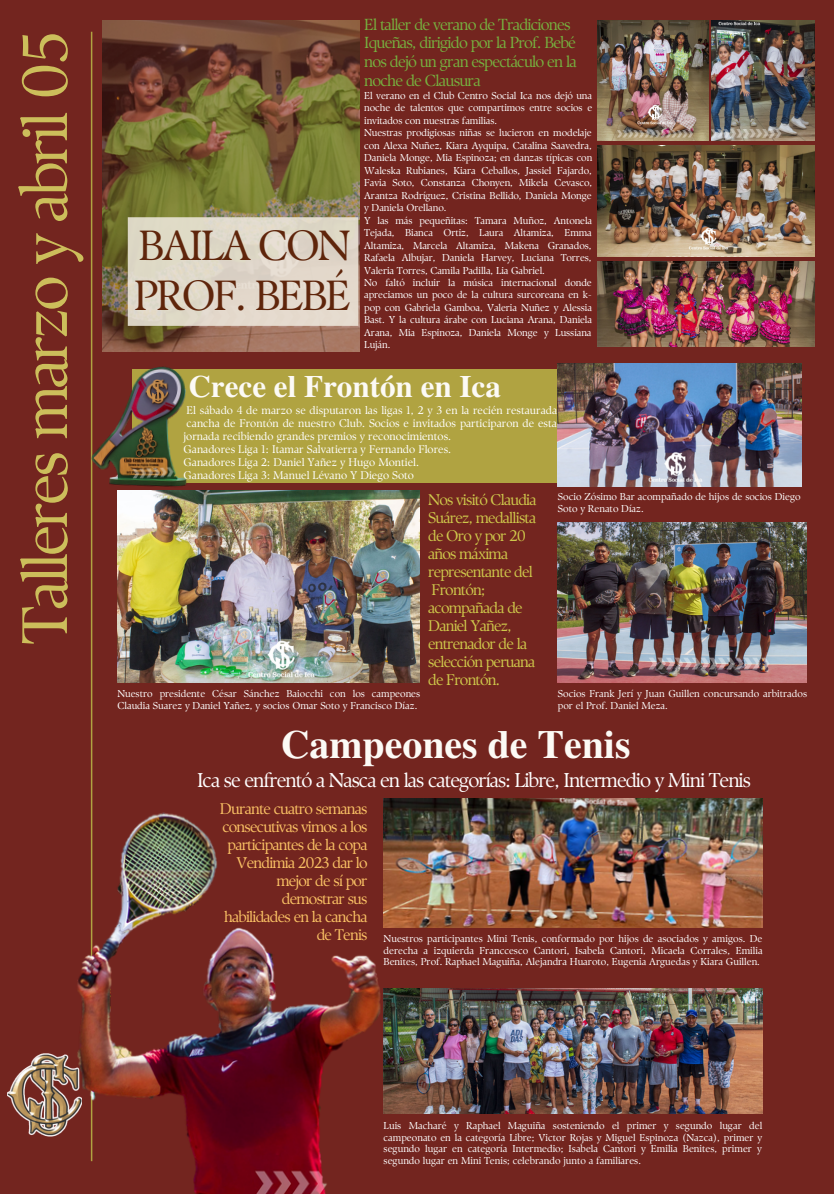
<style>
.page{position:relative;width:834px;height:1196px;background:#fff}
.page>*{position:absolute;margin:0;border:0;box-sizing:border-box;transform-origin:0 0}
.t1{font:63.8px "TY Serif D";letter-spacing:-.05em;color:#ccbe5b}
.t2{font:42.2px "TY Serif D";letter-spacing:-.05em;color:#5f250b}
.t3{font:700 39.8px "Te X Gyre Termes";color:#fcfaf5}
.t4{font:700 31px "Te X Gyre Termes";color:#fcfaf5}
.t5{font:20px "TY Serif D";letter-spacing:-.05em;color:#fff}
.t6{font:16px/18.6px "TY Serif D";letter-spacing:-.05em;color:#76b03f}
.t7{font:15.4px/18px "TY Serif D";letter-spacing:-.05em;color:#cec84b}
.t8{font:15.4px/18px "TY Serif D";letter-spacing:-.05em;color:#fac265;text-align:right}
.t9{font:11px/13px "TY Serif D";color:#fff;text-align:justify}
.t10{font:10px/12.4px "TY Serif D";color:#fff;text-align:justify}
</style>
<div class="page">
<div style="left:0;top:0;width:834px;height:1193px;background:#73251f"></div>
<img style="left:117px;top:490px;width:303px;height:192px">
<hr style="left:91px;top:32px;width:1px;height:1129px;background:#b0a341">
<img style="left:7px;top:1053px;width:66px;height:83px">
<img style="left:103px;top:21px;width:256px;height:330px">
<img style="left:383px;top:799px;width:379px;height:128px">
<img style="left:389px;top:988px;width:373px;height:125px">
<img style="left:73px;top:800px;width:316px;height:393px">
<img style="left:557px;top:363px;width:244px;height:123px">
<img style="left:558px;top:522px;width:248px;height:160px">
<div style="left:132px;top:369px;width:425px;height:114px;background:#b0a341"></div>
<img style="left:90px;top:363px;width:110px;height:128px">
<img style="left:597px;top:261px;width:217px;height:86px">
<img style="left:597px;top:145px;width:217px;height:111px">
<img style="left:597px;top:21px;width:111px;height:120px">
<img style="left:711px;top:21px;width:103px;height:120px">
<svg style="left:128px;top:217px;width:230px;height:109px;background:#e0d8c9"></svg>
<p class="t1" style="left:6px;top:644px;width:615px;rotate:-90deg">Talleres marzo y abril 05</p>
<p class="t2" style="left:139px;top:220px;width:214px">BAILA CON</p>
<p class="t2" style="left:134px;top:270px;width:218px">PROF. BEBÉ</p>
<p class="t6" style="left:364px;top:15px;width:214px">El taller de verano de Tradiciones<br>Iqueñas, dirigido por la Prof. Bebé nos dejó un gran espectáculo en la noche de Clausura</p>
<p class="t10" style="left:364px;top:89px;width:229px">El verano en el Club Centro Social Ica nos dejó una noche de talentos que compartimos entre socios e invitados con nuestras familias.</p>
<p class="t10" style="left:364px;top:126px;width:230px">Nuestras prodigiosas niñas se lucieron en modelaje con Alexa Nuñez, Kiara Ayquipa, Catalina Saavedra, Daniela Monge, Mia Espinoza; en danzas típicas con Waleska Rubianes, Kiara Ceballos, Jassiel Fajardo, Favia Soto, Constanza Chonyen, Mikela Cevasco, Arantza Rodríguez, Cristina Bellido, Daniela Monge y Daniela Orellano.</p>
<p class="t10" style="left:364px;top:214px;width:229px">Y las más pequeñitas: Tamara Muñoz, Antonela Tejada, Bianca Ortiz, Laura Altamiza, Emma Altamiza, Marcela Altamiza, Makena Granados, Rafaela Albujar, Daniela Harvey, Luciana Torres, Valeria Torres, Camila Padilla, Lia Gabriel.</p>
<p class="t10" style="left:364px;top:276px;width:229px">No faltó incluir la música internacional donde apreciamos un poco de la cultura surcoreana en k&shy;pop con Gabriela Gamboa, Valeria Nuñez y Alessia Bast. Y la cultura árabe con Luciana Arana, Daniela Arana, Mia Espinoza, Daniela Monge y Lussiana Luján.</p>
<p class="t4" style="left:188px;top:362px;width:314px">Crece el Frontón en Ica</p>
<p class="t9" style="left:184px;top:403px;width:375px">El sábado 4 de marzo se disputaron las ligas 1, 2 y 3 en la recién restaurada cancha de Frontón de nuestro Club. Socios e invitados participaron de esta jornada recibiendo grandes premios y reconocimientos.</p>
<p class="t9" style="left:184px;top:442px;width:269px">Ganadores Liga 1: Itamar Salvatierra y Fernando Flores.</p>
<p class="t9" style="left:184px;top:455px;width:237px">Ganadores Liga 2: Daniel Yañez y Hugo Montiel.</p>
<p class="t9" style="left:184px;top:468px;width:232px">Ganadores Liga 3: Manuel Lévano Y Diego Soto</p>
<p class="t10" style="left:117px;top:688px;width:304px;line-height:11.6px">Nuestro presidente César Sánchez Baiocchi con los campeones<br>Claudia Suarez y Daniel Yañez, y socios Omar Soto y Francisco Díaz.</p>
<p class="t7" style="left:428px;top:490px;width:110px">Nos visitó Claudia<br>Suárez, medallista de Oro y por 20 años máxima representante del<br>Frontón; acompañada de<br>Daniel Yañez, entrenador de la selección peruana de Frontón.</p>
<p class="t10" style="left:558px;top:490px;width:244px;line-height:11.6px">Socio Zósimo Bar acompañado de hijos de socios Diego<br>Soto y Renato Díaz.</p>
<p class="t10" style="left:558px;top:688px;width:251px;line-height:11.6px">Socios Frank Jerí y Juan Guillen concursando arbitrados por el Prof. Daniel Meza.</p>
<p class="t3" style="left:281px;top:713px;width:351px">Campeones de Tenis</p>
<p class="t5" style="left:197px;top:767px;width:555px">Ica se enfrentó a Nasca en las categorías: Libre, Intermedio y Mini Tenis</p>
<p class="t8" style="left:220px;top:799px;width:149px">Durante cuatro semanas consecutivas vimos a los participantes de la copa<br>Vendimia 2023 dar lo mejor de sí por demostrar sus habilidades en la cancha de Tenis</p>
<p class="t10" style="left:383px;top:932px;width:380px;line-height:11.6px">Nuestros participantes Mini Tenis, conformado por hijos de asociados y amigos. De derecha a izquierda Franccesco Cantori, Isabela Cantori, Micaela Corrales, Emilia Benites, Prof. Raphael Maguiña, Alejandra Huaroto, Eugenia Arguedas y Kiara Guillen.</p>
<p class="t10" style="left:383px;top:1119px;width:380px;line-height:11.6px">Luis Macharé y Raphael Maguiña sosteniendo el primer y segundo lugar del campeonato en la categoría Libre; Victor Rojas y Miguel Espinoza (Nazca), primer y segundo lugar en categoría Intermedio; Isabela Cantori y Emilia Benites, primer y segundo lugar en Mini Tenis; celebrando junto a familiares.</p>
</div>
